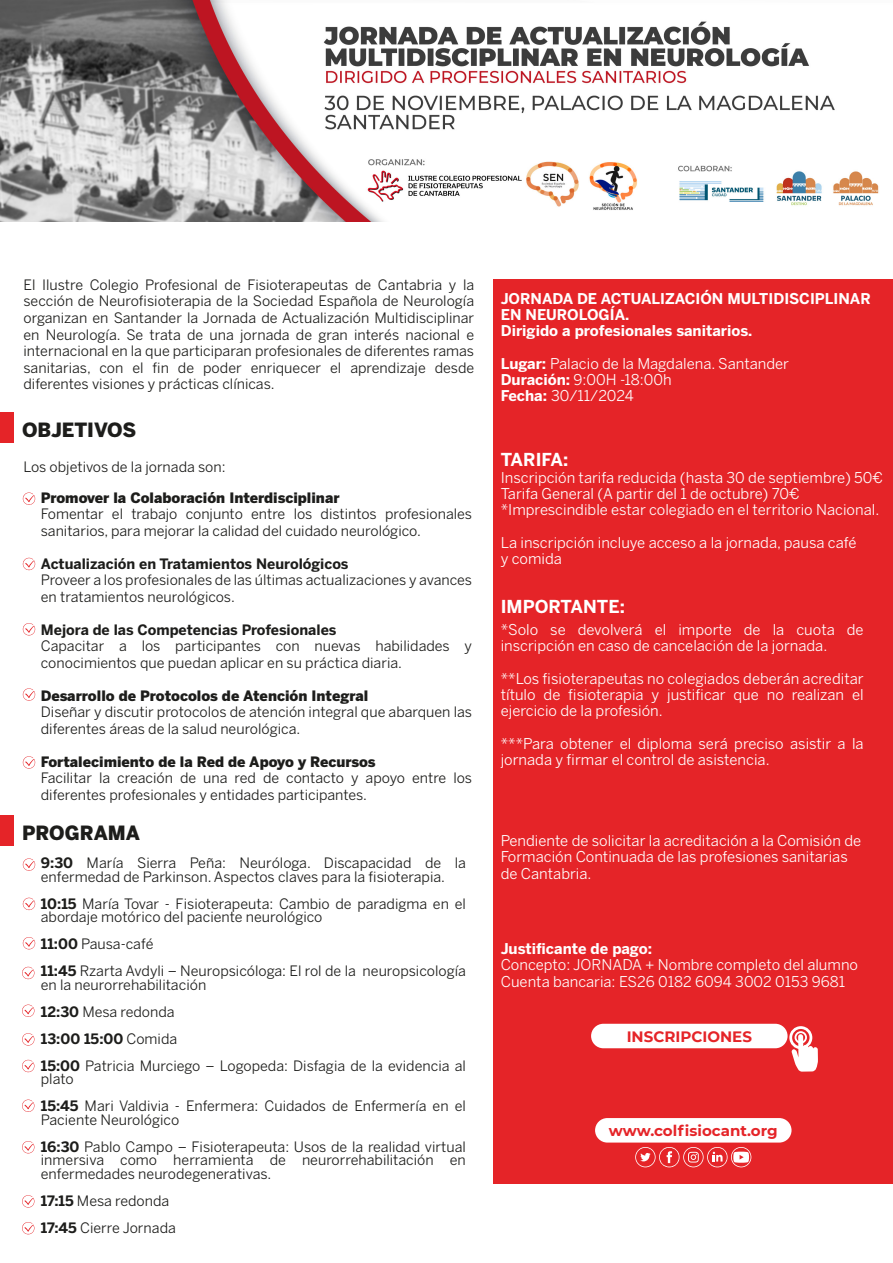
<style>
.page{position:relative;width:893px;height:1263px;background:#fff}
.page>*{position:absolute;margin:0;border:0;box-sizing:border-box;transform-origin:0 0}
.t1{font:900 19.5px "Benton Sans";color:#1d1d1b}
.t2{font:700 17.7px "Benton Sans";color:#fff}
.t3{font:700 15px "Montserrat";color:#e52428}
.t4{font:14.7px/16.2px "Benton Sans";color:#fff}
.t5{font:700 14.7px/16.2px "Benton Sans";color:#fff}
.t6{font:14.25px/16.5px "Benton Sans";color:#1d1d1b}
.t7{font:900 14.25px "Benton Sans";color:#1d1d1b}
.t8{font:700 14.25px "Benton Sans";color:#1d1d1b}
.s1{font-weight:700}
</style>
<div class="page">
<div style="left:493px;top:279px;width:400px;height:905px;background:#e52428"></div>
<svg style="left:635px;top:1147px;width:116px;height:20px"></svg>
<div style="left:595px;top:1118px;width:196px;height:24px;background:#fff;border-radius:12px"></div>
<div style="left:591px;top:1024px;width:196px;height:24px;background:#fff;border-radius:12px"></div>
<div style="left:789px;top:1026px;width:23px;height:23px;border:3px solid #fff;border-radius:50%"></div>
<div style="left:794px;top:1031px;width:13px;height:12px;border:2px solid #fff;border-radius:50%"></div>
<svg style="left:791px;top:1034px;width:27px;height:38px"></svg>
<svg style="left:22px;top:492px;width:14px;height:13px"></svg>
<svg style="left:22px;top:558px;width:14px;height:13px"></svg>
<svg style="left:22px;top:623px;width:14px;height:13px"></svg>
<svg style="left:22px;top:688px;width:14px;height:13px"></svg>
<svg style="left:22px;top:756px;width:14px;height:13px"></svg>
<div style="left:0;top:413px;width:14px;height:30px;background:#e52428"></div>
<div style="left:0;top:816px;width:14px;height:30px;background:#e52428"></div>
<svg style="left:22px;top:858px;width:14px;height:13px"></svg>
<svg style="left:22px;top:1141px;width:13px;height:13px"></svg>
<svg style="left:22px;top:898px;width:14px;height:13px"></svg>
<svg style="left:22px;top:937px;width:14px;height:13px"></svg>
<svg style="left:22px;top:967px;width:13px;height:13px"></svg>
<svg style="left:22px;top:1004px;width:13px;height:13px"></svg>
<svg style="left:22px;top:1195px;width:13px;height:13px"></svg>
<svg style="left:22px;top:1033px;width:13px;height:13px"></svg>
<svg style="left:22px;top:1060px;width:13px;height:13px"></svg>
<svg style="left:22px;top:1099px;width:13px;height:13px"></svg>
<svg style="left:22px;top:1222px;width:13px;height:13px"></svg>
<img style="left:0;top:0;width:879px;height:221px">
<p class="t6" style="left:24px;top:276px;width:452px;text-align:justify">El Ilustre Colegio Profesional de Fisioterapeutas de Cantabria y la sección de Neurofisioterapia de la Sociedad Española de Neurología organizan en Santander la Jornada de Actualización Multidisciplinar en Neurología. Se trata de una jornada de gran interés nacional e internacional en la que participaran profesionales de diferentes ramas sanitarias, con el fin de poder enriquecer el aprendizaje desde diferentes visiones y prácticas clínicas.</p>
<h1 class="t1" style="left:22px;top:418px;width:116px">OBJETIVOS</h1>
<p class="t6" style="left:24px;top:458px;width:204px">Los objetivos de la jornada son:</p>
<p class="t7" style="left:41px;top:489px;width:300px">Promover la Colaboración Interdisciplinar</p>
<p class="t6" style="left:41px;top:506px;width:433px">Fomentar el trabajo conjunto entre los distintos profesionales sanitarios, para mejorar la calidad del cuidado neurológico.</p>
<p class="t8" style="left:41px;top:555px;width:309px">Actualización en Tratamientos Neurológicos</p>
<p class="t6" style="left:41px;top:572px;width:433px">Proveer a los profesionales de las últimas actualizaciones y avances en tratamientos neurológicos.</p>
<p class="t8" style="left:41px;top:621px;width:297px">Mejora de las Competencias Profesionales</p>
<p class="t6" style="left:41px;top:638px;width:433px">Capacitar a los participantes con nuevas habilidades y conocimientos que puedan aplicar en su práctica diaria.</p>
<p class="t7" style="left:41px;top:687px;width:329px">Desarrollo de Protocolos de Atención Integral</p>
<p class="t6" style="left:41px;top:704px;width:433px">Diseñar y discutir protocolos de atención integral que abarquen las diferentes áreas de la salud neurológica.</p>
<p class="t7" style="left:41px;top:753px;width:336px">Fortalecimiento de la Red de Apoyo y Recursos</p>
<p class="t6" style="left:41px;top:770px;width:433px">Facilitar la creación de una red de contacto y apoyo entre los diferentes profesionales y entidades participantes.</p>
<h1 class="t1" style="left:22px;top:821px;width:120px">PROGRAMA</h1>
<p class="t6" style="left:41px;top:856px;width:427px;line-height:13.5px"><span class="s1">9:30</span> María Sierra Peña: Neuróloga. Discapacidad de la enfermedad de Parkinson. Aspectos claves para la fisioterapia.</p>
<p class="t6" style="left:41px;top:896px;width:427px;line-height:13.5px"><span class="s1">10:15</span> María Tovar - Fisioterapeuta: Cambio de paradigma en el abordaje motórico del paciente neurológico</p>
<p class="t6" style="left:41px;top:930px;width:427px;line-height:27px"><span class="s1">11:00</span> Pausa-café<br><span class="s1">11:45</span> Rzarta Avdyli – Neuropsicóloga: El rol de la neuropsicología</p>
<p class="t6" style="left:41px;top:971px;width:427px;line-height:27px">en la neurorrehabilitación<br><span class="s1">12:30</span> Mesa redonda<br><span class="s1">13:00 15:00</span> Comida<br><span class="s1">15:00</span> Patricia Murciego – Logopeda: Disfagia de la evidencia al</p>
<p class="t6" style="left:41px;top:1065px;width:427px;line-height:27px">plato<br><span class="s1">15:45</span> Mari Valdivia - Enfermera: Cuidados de Enfermería en el</p>
<p class="t6" style="left:41px;top:1106px;width:427px;line-height:27px">Paciente Neurológico<br><span class="s1">16:30</span> Pablo Campo – Fisioterapeuta: Usos de la realidad virtual</p>
<p class="t6" style="left:41px;top:1153px;width:427px;line-height:13.5px">inmersiva como herramienta de neurorrehabilitación en enfermedades neurodegenerativas.</p>
<p class="t6" style="left:41px;top:1187px;width:137px;line-height:27px"><span class="s1">17:15</span> Mesa redonda<br><span class="s1">17:45</span> Cierre Jornada</p>
<p class="t5" style="left:501px;top:290px;width:372px">JORNADA DE ACTUALIZACIÓN MULTIDISCIPLINAR<br>EN NEUROLOGÍA.<br>Dirigido a profesionales sanitarios.</p>
<p class="t4" style="left:501px;top:355px;width:290px"><span class="s1">Lugar:</span> Palacio de la Magdalena. Santander<br><span class="s1">Duración:</span> 9:00H -18:00h<br><span class="s1">Fecha:</span> 30/11/2024</p>
<p class="t2" style="left:501px;top:449px;width:69px">TARIFA:</p>
<p class="t4" style="left:501px;top:469px;width:384px">Inscripción tarifa reducida (hasta 30 de septiembre) 50€<br>Tarifa General (A partir del 1 de octubre) 70€ *Imprescindible estar colegiado en el territorio Nacional.</p>
<p class="t4" style="left:501px;top:534px;width:357px">La inscripción incluye acceso a la jornada, pausa café y comida</p>
<p class="t2" style="left:501px;top:596px;width:126px">IMPORTANTE:</p>
<p class="t4" style="left:501px;top:621px;width:364px">*Solo se devolverá el importe de la cuota de inscripción en caso de cancelación de la jornada.</p>
<p class="t4" style="left:501px;top:670px;width:364px;text-align:justify">**Los fisioterapeutas no colegiados deberán acreditar título de fisioterapia y justificar que no realizan el ejercicio de la profesión.</p>
<p class="t4" style="left:501px;top:735px;width:364px">***Para obtener el diploma será preciso asistir a la jornada y firmar el control de asistencia.</p>
<p class="t4" style="left:501px;top:832px;width:362px">Pendiente de solicitar la acreditación a la Comisión de<br>Formación Continuada de las profesiones sanitarias de Cantabria.</p>
<p class="t5" style="left:501px;top:940px;width:153px">Justificante de pago:</p>
<p class="t4" style="left:501px;top:957px;width:359px">Concepto: JORNADA + Nombre completo del alumno<br>Cuenta bancaria: ES26 0182 6094 3002 0153 9681</p>
<p class="t3" style="left:627px;top:1026px;width:127px">INSCRIPCIONES</p>
<p class="t3" style="left:609px;top:1120px;width:170px">www.colfisiocant.org</p>
</div>
